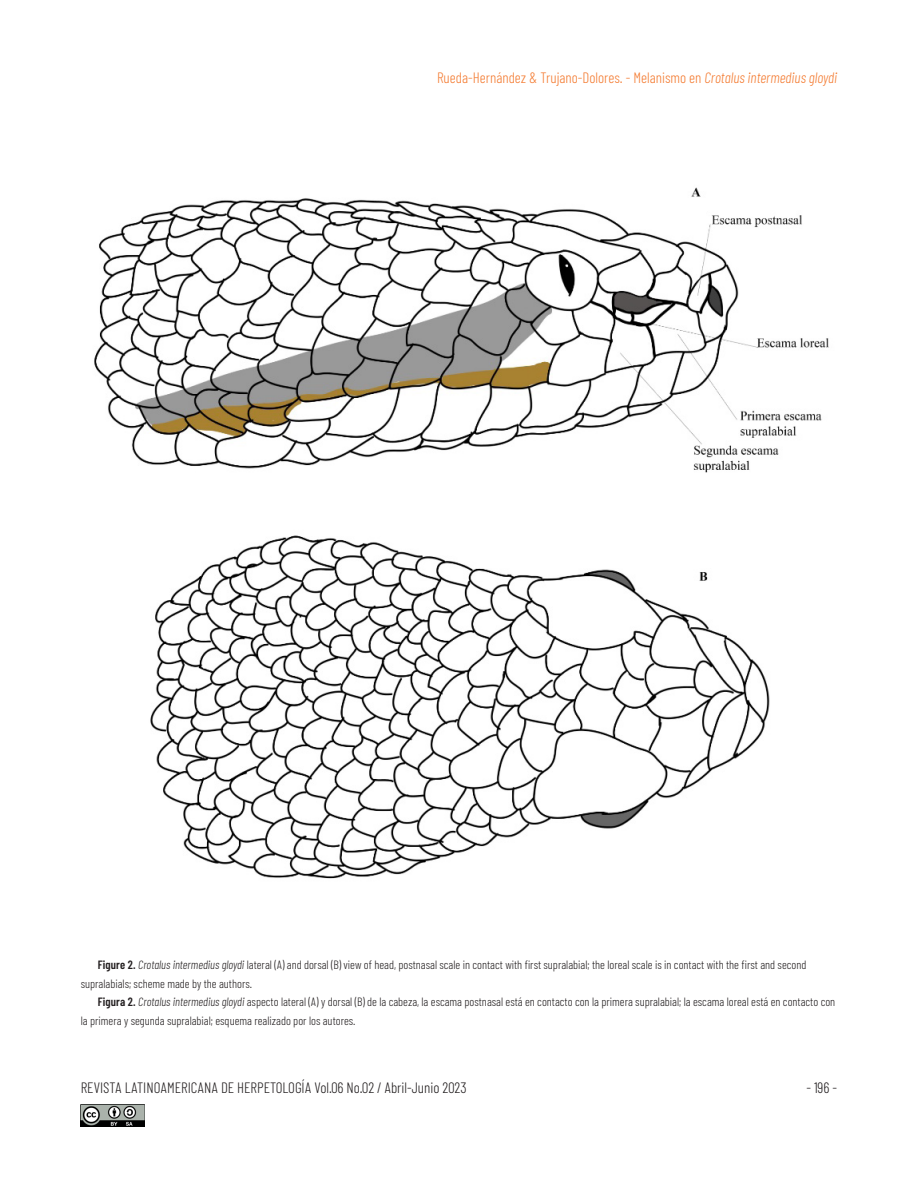
<style>
.page{position:relative;width:918px;height:1188px;background:#fff}
.page>*{position:absolute;margin:0;border:0;box-sizing:border-box;transform-origin:0 0}
.t1{font:300 15px "Barlow Condensed";color:#f47b31}
.t2{font:300 15px "Barlow Condensed";color:#231f20}
._02-txt_pie_de_Foto{font:300 12px/18.8px "Barlow Condensed";color:#231f20}
.s1{font-style:italic}
.s2{font-weight:600}
</style>
<div class="page">
<img style="left:81px;top:1104px;width:64px;height:23px">
<img style="left:94px;top:187px;width:735px;height:692px">
<p class="t1" style="left:437px;top:68px;width:402px">Rueda-Hernández &amp; Trujano-Dolores. - Melanismo en <span class="s1">Crotalus intermedius gloydi</span></p>
<p class="_02-txt_pie_de_Foto" style="left:81px;top:955px;width:727px;text-indent:17px"><span class="s2">Figure 2.</span> <span class="s1">Crotalus intermedius gloydi</span> lateral (A) and dorsal (B) view of head, postnasal scale in contact with first supralabial; the loreal scale is in contact with the first and second supralabials; scheme made by the authors.</p>
<p class="_02-txt_pie_de_Foto" style="left:81px;top:992px;width:756px;text-indent:17px"><span class="s2">Figura 2.</span> <span class="s1">Crotalus intermedius gloydi</span> aspecto lateral (A) y dorsal (B) de la cabeza, la escama postnasal está en contacto con la primera supralabial; la escama loreal está en contacto con la primera y segunda supralabial; esquema realizado por los autores.</p>
<p class="t2" style="left:81px;top:1079px;width:387px">REVISTA LATINOAMERICANA DE HERPETOLOGÍA Vol.06 No.02 / Abril-Junio 2023</p>
<p class="t2" style="left:806px;top:1079px;width:32px">- 196 -</p>
</div>
